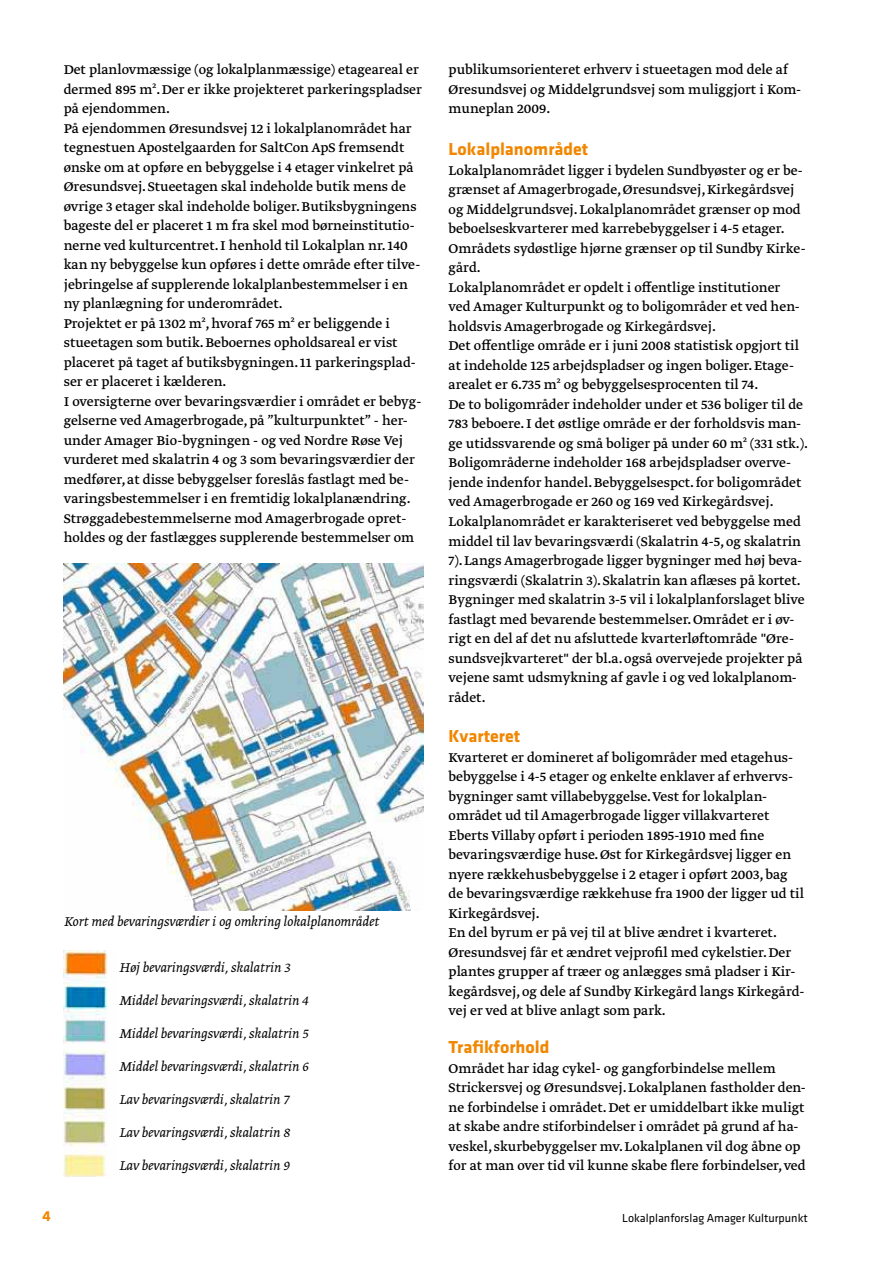
<style>
.page{position:relative;width:893px;height:1263px;background:#fff}
.page>*{position:absolute;margin:0;border:0;box-sizing:border-box;transform-origin:0 0}
.t1{font:700 18px "Klavika";color:#f18700}
.t2{font:15px/19.5px "Greta Text";color:#000}
.t3{font:italic 300 15px/33px "Greta Text";color:#000}
.t4{font:700 15px "Klavika";color:#f18700}
.t5{font:12px "Klavika";color:#000}
</style>
<div class="page">
<img style="left:64px;top:950px;width:44px;height:226px">
<img style="left:64px;top:563px;width:359px;height:348px">
<p class="t2" style="left:64px;top:61px;width:360px">Det planlovmæssige (og lokalplanmæssige) etageareal er dermed 895 m². Der er ikke projekteret parkeringspladser på ejendommen.<br>På ejendommen Øresundsvej 12 i lokalplanområdet har tegnestuen Apostelgaarden for SaltCon ApS fremsendt ønske om at opføre en bebyggelse i 4 etager vinkelret på Øresundsvej. Stueetagen skal indeholde butik mens de øvrige 3 etager skal indeholde boliger. Butiksbygningens bageste del er placeret 1 m fra skel mod børneinstitutio&shy;nerne ved kulturcentret. I henhold til Lokalplan nr. 140 kan ny bebyggelse kun opføres i dette område efter tilve&shy;jebringelse af supplerende lokalplanbestemmelser i en ny planlægning for underområdet.<br>Projektet er på 1302 m², hvoraf 765 m² er beliggende i stueetagen som butik. Beboernes opholdsareal er vist placeret på taget af butiksbygningen. 11 parkeringsplad&shy;ser er placeret i kælderen.<br>I oversigterne over bevaringsværdier i området er bebyg&shy;gelserne ved Amagerbrogade, på ”kulturpunktet” - her&shy;under Amager Bio-bygningen - og ved Nordre Røse Vej vurderet med skalatrin 4 og 3 som bevaringsværdier der medfører, at disse bebyggelser foreslås fastlagt med be&shy;varingsbestemmelser i en fremtidig lokalplanændring.<br>Strøggadebestemmelserne mod Amagerbrogade opret&shy;holdes og der fastlægges supplerende bestemmelser om</p>
<p class="t3" style="left:64px;top:905px;width:317px">Kort med bevaringsværdier i og omkring lokalplanområdet</p>
<p class="t3" style="left:119px;top:951px;width:191px">Høj bevaringsværdi, skalatrin 3<br>Middel bevaringsværdi, skalatrin 4</p>
<p class="t3" style="left:119px;top:1017px;width:191px;text-align:justify">Middel bevaringsværdi, skalatrin 5<br>Middel bevaringsværdi, skalatrin 6<br>Lav bevaringsværdi, skalatrin 7</p>
<p class="t3" style="left:119px;top:1116px;width:173px">Lav bevaringsværdi, skalatrin 8<br>Lav bevaringsværdi, skalatrin 9</p>
<p class="t2" style="left:449px;top:61px;width:354px">publikumsorienteret erhverv i stueetagen mod dele af<br>Øresundsvej og Middelgrundsvej som muliggjort i Kom&shy;muneplan 2009.</p>
<p class="t1" style="left:449px;top:142px;width:141px">Lokalplanområdet</p>
<p class="t2" style="left:449px;top:161px;width:361px">Lokalplanområdet ligger i bydelen Sundbyøster og er be&shy;grænset af Amagerbrogade, Øresundsvej, Kirkegårdsvej og Middelgrundsvej. Lokalplanområdet grænser op mod beboelseskvarterer med karrebebyggelser i 4-5 etager.<br>Områdets sydøstlige hjørne grænser op til Sundby Kirke&shy;gård.<br>Lokalplanområdet er opdelt i offentlige institutioner<br>ved Amager Kulturpunkt og to boligområder et ved hen&shy;holdsvis Amagerbrogade og Kirkegårdsvej.<br>Det offentlige område er i juni 2008 statistisk opgjort til at indeholde 125 arbejdspladser og ingen boliger. Etage&shy;arealet er 6.735 m² og bebyggelsesprocenten til 74.<br>De to boligområder indeholder under et 536 boliger til de 783 beboere. I det østlige område er der forholdsvis man&shy;ge utidssvarende og små boliger på under 60 m² (331 stk.).<br>Boligområderne indeholder 168 arbejdspladser overve&shy;jende indenfor handel. Bebyggelsespct. for boligområdet ved Amagerbrogade er 260 og 169 ved Kirkegårdsvej.<br>Lokalplanområdet er karakteriseret ved bebyggelse med middel til lav bevaringsværdi (Skalatrin 4-5, og skalatrin 7). Langs Amagerbrogade ligger bygninger med høj beva&shy;ringsværdi (Skalatrin 3). Skalatrin kan aflæses på kortet.<br>Bygninger med skalatrin 3-5 vil i lokalplanforslaget blive fastlagt med bevarende bestemmelser. Området er i øv&shy;rigt en del af det nu afsluttede kvarterløftområde "Øre&shy;sundsvejkvarteret" der bl.a. også overvejede projekter på vejene samt udsmykning af gavle i og ved lokalplanom&shy;rådet.</p>
<p class="t1" style="left:449px;top:729px;width:73px">Kvarteret</p>
<p class="t2" style="left:449px;top:748px;width:357px">Kvarteret er domineret af boligområder med etagehus&shy;bebyggelse i 4-5 etager og enkelte enklaver af erhvervs&shy;bygninger samt villabebyggelse. Vest for lokalplan&shy;området ud til Amagerbrogade ligger villakvarteret Eberts Villaby opført i perioden 1895-1910 med fine bevaringsværdige huse. Øst for Kirkegårdsvej ligger en nyere rækkehusbebyggelse i 2 etager i opført 2003, bag de bevaringsværdige rækkehuse fra 1900 der ligger ud til Kirkegårdsvej.<br>En del byrum er på vej til at blive ændret i kvarteret.<br>Øresundsvej får et ændret vejprofil med cykelstier. Der plantes grupper af træer og anlægges små pladser i Kir&shy;kegårdsvej, og dele af Sundby Kirkegård langs Kirkegård&shy;vej er ved at blive anlagt som park.</p>
<p class="t1" style="left:449px;top:1040px;width:102px">Trafikforhold</p>
<p class="t2" style="left:449px;top:1059px;width:359px">Området har idag cykel- og gangforbindelse mellem Strickersvej og Øresundsvej. Lokalplanen fastholder den&shy;ne forbindelse i området. Det er umiddelbart ikke muligt at skabe andre stiforbindelser i området på grund af ha&shy;veskel, skurbebyggelser mv. Lokalplanen vil dog åbne op for at man over tid vil kunne skabe flere forbindelser, ved</p>
<p class="t4" style="left:43px;top:1210px;width:10px">4</p>
<p class="t5" style="left:622px;top:1213px;width:187px">Lokalplanforslag Amager Kulturpunkt</p>
</div>
